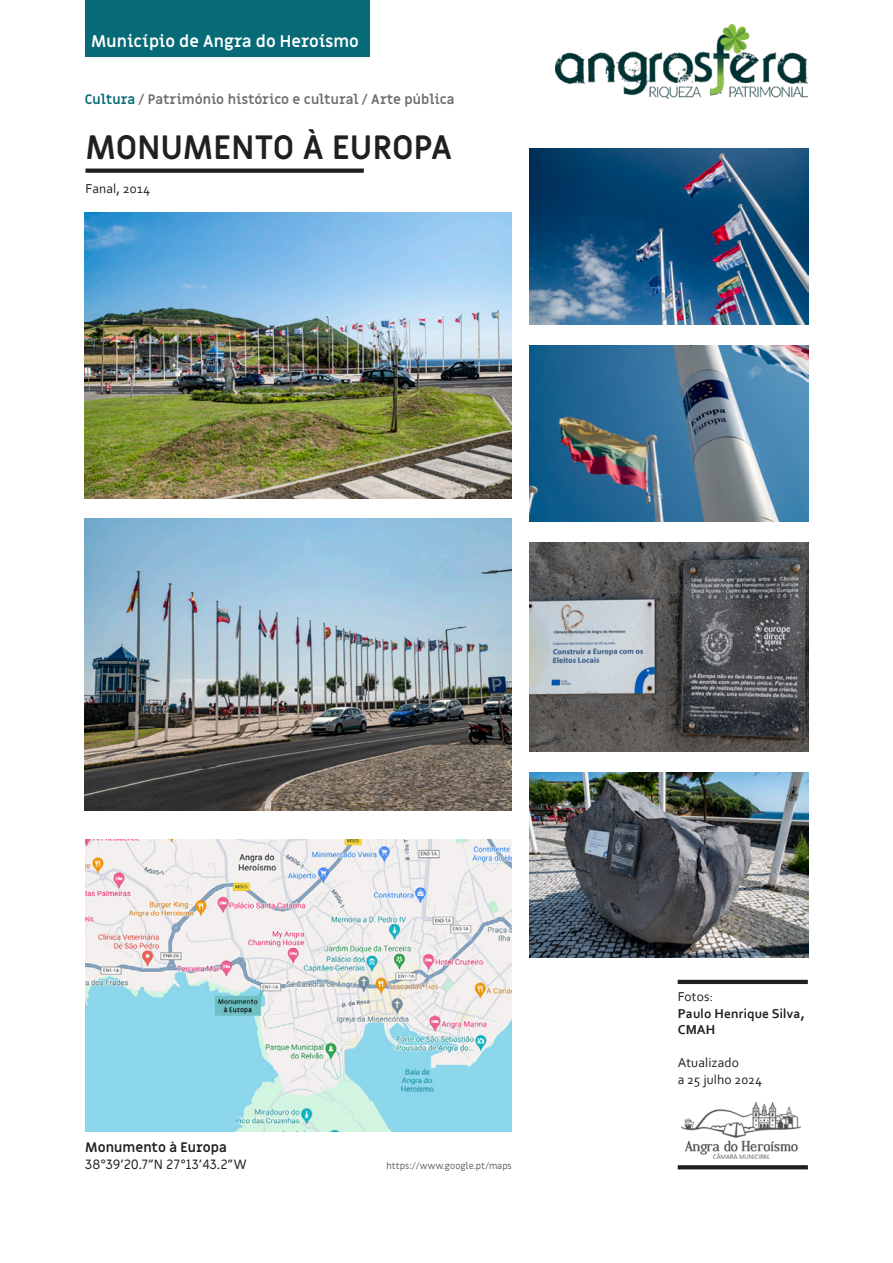
<style>
.page{position:relative;width:893px;height:1263px;background:#fff}
.page>*{position:absolute;margin:0;border:0;box-sizing:border-box;transform-origin:0 0}
.tit{font:700 33px "Miriam Libre";color:#231f20}
.t1{font:700 16.5px "Miriam Libre";color:#fff}
.legenda_bold{font:700 13.5px "Miriam Libre";letter-spacing:-.005em;color:#6c6d70}
.ficha{font:13.5px "Corbel";letter-spacing:.01em;color:#231f20}
.ficha-2{font:700 13.5px/16.5px "Corbel";letter-spacing:.01em;color:#231f20}
.legenda{font:13.5px "Miriam Libre";color:#231f20}
.legenda_bold-2{font:700 13.5px "Miriam Libre";color:#231f20}
.legenda-2{font:9px "Miriam Libre";color:#57585a}
.s1{color:#076a77}
.s2{font-weight:400}
</style>
<div class="page">
<img style="left:556px;top:24px;width:252px;height:74px">
<div style="left:85px;top:0;width:284px;height:57px;background:#076a77"></div>
<img style="left:682px;top:1103px;width:119px;height:56px">
<svg style="left:678px;top:1165px;width:130px;height:4px"></svg>
<div style="left:85px;top:168px;width:279px;height:5px;background:#231f20"></div>
<img style="left:85px;top:213px;width:427px;height:285px">
<img style="left:85px;top:519px;width:427px;height:292px">
<hr style="left:678px;top:980px;width:130px;height:4px;background:#231f20">
<img style="left:530px;top:543px;width:278px;height:208px">
<img style="left:530px;top:772px;width:278px;height:185px">
<img style="left:530px;top:149px;width:278px;height:176px">
<img style="left:530px;top:346px;width:278px;height:176px">
<img style="left:85px;top:840px;width:427px;height:292px">
<p class="t1" style="left:91px;top:31px;width:269px">Município de Angra do Heroísmo</p>
<p class="legenda_bold" style="left:85px;top:91px;width:371px"><span class="s1">Cultura</span> / Património histórico e cultural / Arte pública</p>
<p class="tit" style="left:85px;top:127px;width:368px">MONUMENTO À EUROPA</p>
<p class="ficha" style="left:85px;top:180px;width:66px">Fanal, 2014</p>
<p class="legenda_bold-2" style="left:85px;top:1139px;width:143px">Monumento à Europa</p>
<p class="legenda" style="left:85px;top:1156px;width:163px">38°39’20.7”N 27°13’43.2”W</p>
<p class="legenda-2" style="left:387px;top:1160px;width:127px">https://www.google.pt/maps</p>
<p class="ficha-2" style="left:678px;top:988px;width:129px"><span class="s2">Fotos:<br></span>Paulo Henrique Silva,<br>CMAH</p>
<p class="ficha" style="left:678px;top:1054px;width:63px">Atualizado</p>
<p class="ficha" style="left:678px;top:1071px;width:86px">a 25 julho 2024</p>
</div>
